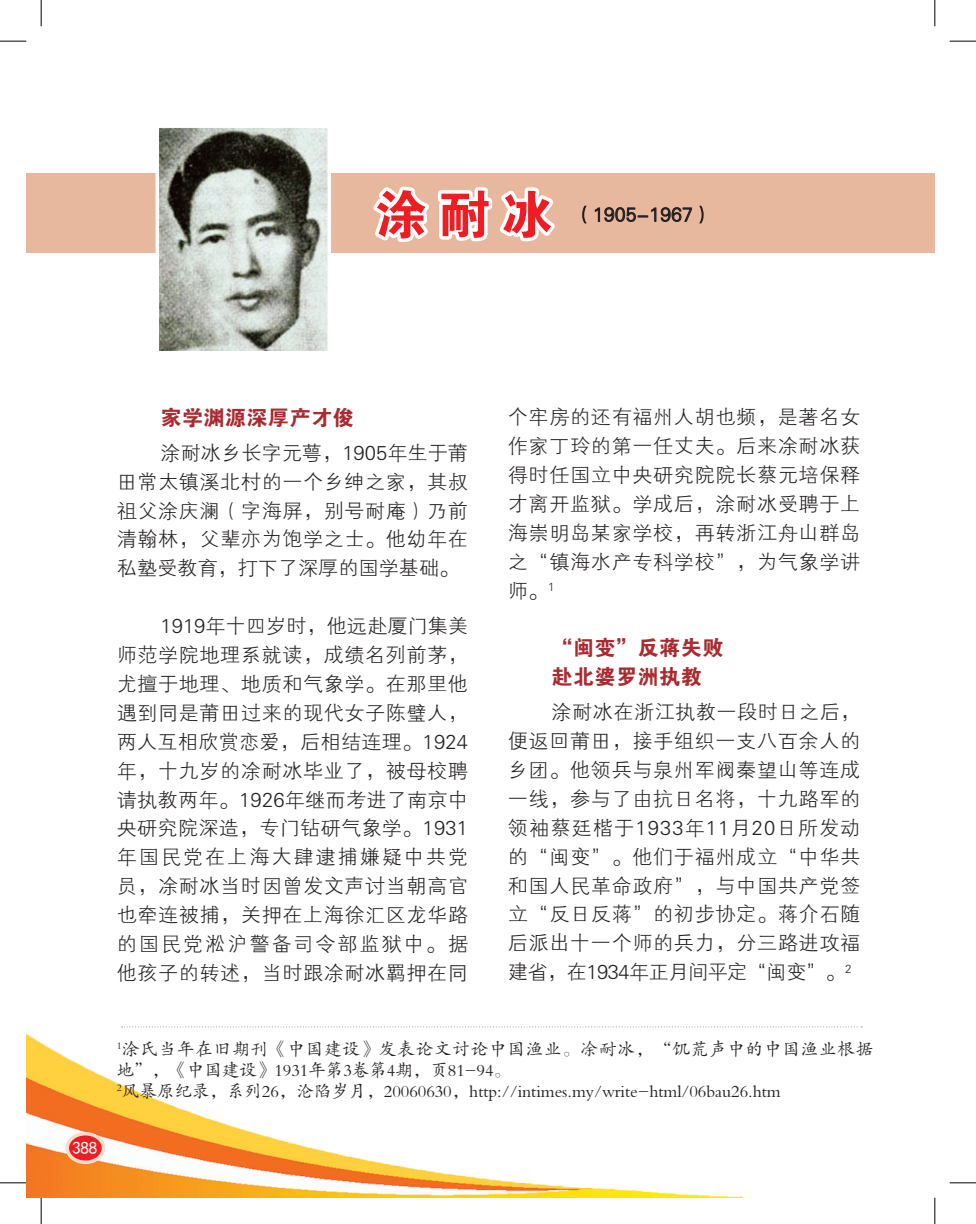
<style>
.page{position:relative;width:976px;height:1224px;background:#fff}
.page>*{position:absolute;margin:0;border:0;box-sizing:border-box;transform-origin:0 0}
.t1{font:52.5px "FZDHTK GBK1 0";color:#ee1d23}
.t2{font:21px "FZDHTK GBK1 0";letter-spacing:.025em;color:#a72b30}
.t3{font:20.12px/28.9px "FZXH1 K GBK1 0";letter-spacing:.03em;color:#231f20;text-align:justify}
.t4{font:19.25px "FZXH1 K GBK1 0";letter-spacing:.01em;color:#231f20}
.t5{font:17.5px/21px "FZKTK GBK1 0";letter-spacing:.045em;color:#231f20}
.t6{font:17.5px "FZKTK GBK1 0";color:#231f20}
.t7{font:17.5px "Sim Hei";color:#fff}
</style>
<div class="page">
<img style="left:26px;top:1027px;width:715px;height:170px">
<div style="left:67px;top:1133px;width:36px;height:29px;background:#ee1d23;border-radius:50%"></div>
<div style="left:65px;top:1131px;width:40px;height:32px;border:4px solid #fddcce;border-radius:50%"></div>
<div style="left:26px;top:173px;width:908px;height:79px;background:#e7b79e"></div>
<svg style="left:373px;top:186px;width:182px;height:56px"></svg>
<svg style="left:582px;top:205px;width:4px;height:19px"></svg>
<svg style="left:594px;top:207px;width:98px;height:15px"></svg>
<svg style="left:699px;top:205px;width:4px;height:19px"></svg>
<img style="left:160px;top:129px;width:166px;height:220px">
<div style="left:155px;top:124px;width:176px;height:230px;border:4px solid #fff"></div>
<svg style="left:121px;top:1026px;width:740px;height:1px"></svg>
<svg style="left:0;top:41px;width:26px;height:1px"></svg>
<svg style="left:949px;top:41px;width:26px;height:1px"></svg>
<svg style="left:0;top:1182px;width:26px;height:1px"></svg>
<svg style="left:949px;top:1182px;width:26px;height:1px"></svg>
<svg style="left:41px;top:0;width:1px;height:26px"></svg>
<svg style="left:41px;top:1197px;width:1px;height:26px"></svg>
<svg style="left:934px;top:0;width:1px;height:26px"></svg>
<svg style="left:934px;top:1197px;width:1px;height:26px"></svg>
<p class="t1" style="left:374px;top:186px;width:180px">涂耐冰</p>
<p class="t4" style="left:573px;top:204px;width:140px">（1905-1967）</p>
<p class="t2" style="left:160px;top:406px;width:195px">家学渊源深厚产才俊</p>
<p class="t3" style="left:117px;top:439px;width:352px;text-indent:44px">涂耐冰乡长字元萼，1905年生于莆田常太镇溪北村的一个乡绅之家，其叔祖父涂庆澜（字海屏，别号耐庵）乃前清翰林，父辈亦为饱学之士。他幼年在私塾受教育，打下了深厚的国学基础。</p>
<p class="t3" style="left:117px;top:612px;width:352px;text-indent:44px">1919年十四岁时，他远赴厦门集美师范学院地理系就读，成绩名列前茅，尤擅于地理、地质和气象学。在那里他遇到同是莆田过来的现代女子陈璧人，两人互相欣赏恋爱，后相结连理。1924年，十九岁的凃耐冰毕业了，被母校聘请执教两年。1926年继而考进了南京中央研究院深造，专门钻研气象学。1931年国民党在上海大肆逮捕嫌疑中共党员，凃耐冰当时因曾发文声讨当朝高官也牵连被捕，关押在上海徐汇区龙华路的国民党淞沪警备司令部监狱中。据他孩子的转述，当时跟凃耐冰羁押在同</p>
<p class="t3" style="left:507px;top:403px;width:354px">个牢房的还有福州人胡也频，是著名女作家丁玲的第一任丈夫。后来凃耐冰获得时任国立中央研究院院长蔡元培保释才离开监狱。学成后，涂耐冰受聘于上海崇明岛某家学校，再转浙江舟山群岛之“镇海水产专科学校”，为气象学讲师。<sup>1</sup></p>
<p class="t2" style="left:551px;top:636px;width:173px">“闽变”反蒋失败</p>
<p class="t2" style="left:551px;top:665px;width:152px">赴北婆罗洲执教</p>
<p class="t3" style="left:507px;top:698px;width:354px;text-indent:44px">涂耐冰在浙江执教一段时日之后，便返回莆田，接手组织一支八百余人的乡团。他领兵与泉州军阀秦望山等连成一线，参与了由抗日名将，十九路军的领袖蔡廷楷于1933年11月20日所发动的“闽变”。他们于福州成立“中华共和国人民革命政府”，与中国共产党签立“反日反蒋”的初步协定。蒋介石随后派出十一个师的兵力，分三路进攻福建省，在1934年正月间平定“闽变”。<sup>2</sup></p>
<p class="t7" style="left:72px;top:1139px;width:27px">388</p>
<p class="t5" style="left:117px;top:1038px;width:757px"><sup>1</sup>涂氏当年在旧期刊《中国建设》发表论文讨论中国渔业。凃耐冰，“饥荒声中的中国渔业根据地”，《中国建设》1931年第3卷第4期，页81-94。</p>
<p class="t6" style="left:117px;top:1081px;width:665px"><sup>2</sup>风暴原纪录，系列26，沦陷岁月，20060630，http://intimes.my/write-html/06bau26.htm</p>
</div>
